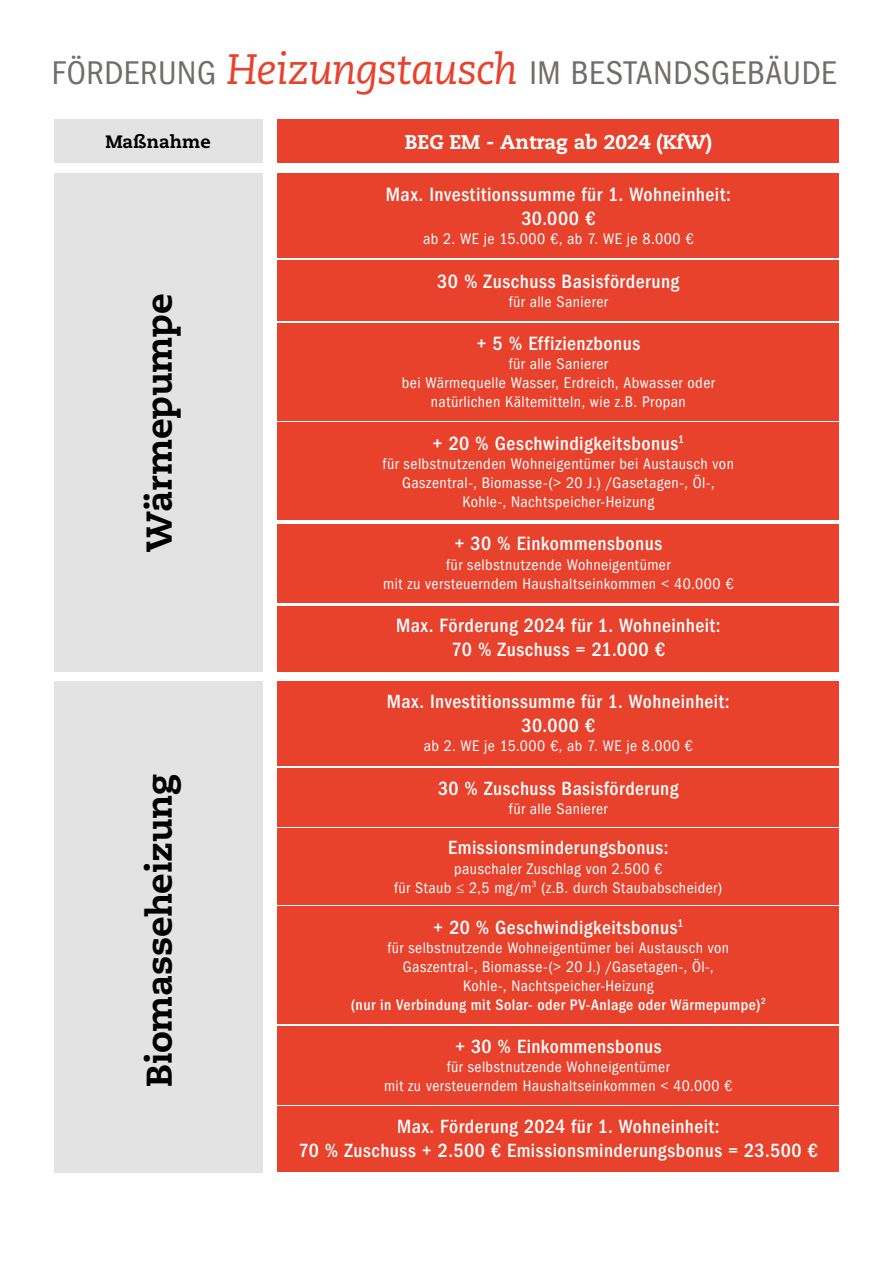
<style>
.page{position:relative;width:893px;height:1263px;background:#fff}
.page>*{position:absolute;margin:0;border:0;box-sizing:border-box;transform-origin:0 0}
.t1{font:800 35.85px "Caecilia LT Pro 85";letter-spacing:-.015em;color:#000}
.t2{font:800 35.7px "Caecilia LT Pro 85";letter-spacing:-.01em;color:#000}
.t3{font:condensed 34.05px "Franklin Gothic LT Pro";letter-spacing:.02em;color:#706d6b}
.t4{font:500 condensed 19.95px/24px "Franklin Gothic LT Pro";letter-spacing:.025em;color:#fff;text-align:center}
.t5{font:500 condensed 19.8px/23.9px "Franklin Gothic LT Pro";letter-spacing:.025em;color:#fff;text-align:center}
.t6{font:800 19.8px "Caecilia LT Pro 85";color:#fff}
.t7{font:800 18px "Caecilia LT Pro 85";color:#000}
.t8{font:condensed 15.9px/19.2px "Franklin Gothic LT Pro";letter-spacing:.03em;color:#fff;text-align:center}
.s1{font-family:"Caecilia LT Pro 56";font-style:italic;font-stretch:normal;font-size:42.6px;color:#e8412c}
.s2{font-weight:500}
</style>
<div class="page">
<div style="left:54px;top:119px;width:208px;height:44px;background:#e3e3e3"></div>
<div style="left:54px;top:173px;width:208px;height:498px;background:#e3e3e3"></div>
<div style="left:278px;top:119px;width:561px;height:44px;background:#e8412c"></div>
<div style="left:278px;top:173px;width:561px;height:85px;background:#e8412c"></div>
<div style="left:278px;top:260px;width:561px;height:61px;background:#e8412c"></div>
<div style="left:278px;top:323px;width:561px;height:97px;background:#e8412c"></div>
<div style="left:278px;top:422px;width:561px;height:98px;background:#e8412c"></div>
<div style="left:278px;top:524px;width:561px;height:78px;background:#e8412c"></div>
<div style="left:278px;top:605px;width:561px;height:66px;background:#e8412c"></div>
<div style="left:54px;top:681px;width:208px;height:491px;background:#e3e3e3"></div>
<div style="left:278px;top:681px;width:561px;height:84px;background:#e8412c"></div>
<div style="left:278px;top:768px;width:561px;height:58px;background:#e8412c"></div>
<div style="left:278px;top:906px;width:561px;height:118px;background:#e8412c"></div>
<div style="left:278px;top:1107px;width:561px;height:65px;background:#e8412c"></div>
<div style="left:278px;top:1026px;width:561px;height:79px;background:#e8412c"></div>
<div style="left:278px;top:829px;width:561px;height:76px;background:#e8412c"></div>
<h3 class="t3" style="left:52px;top:54px;width:786px">FÖRDERUNG <span class="s1">Heizungstausch</span> IM BESTANDSGEBÄUDE</h3>
<p class="t7" style="left:105px;top:129px;width:107px">Maßnahme</p>
<p class="t6" style="left:405px;top:129px;width:309px">BEG EM - Antrag ab 2024 (KfW)</p>
<p class="t4" style="left:386px;top:182px;width:346px">Max. Investitionssumme für 1. Wohneinheit:<br>30.000 €</p>
<p class="t8" style="left:423px;top:229px;width:272px">ab 2. WE je 15.000 €, ab 7. WE je 8.000 €</p>
<p class="t4" style="left:437px;top:269px;width:244px">30 % Zuschuss Basisförderung</p>
<p class="t8" style="left:509px;top:292px;width:101px">für alle Sanierer</p>
<p class="t4" style="left:476px;top:331px;width:165px">+ 5 % Effizienzbonus</p>
<p class="t8" style="left:402px;top:354px;width:315px">für alle Sanierer<br>bei Wärmequelle Wasser, Erdreich, Abwasser oder natürlichen Kältemitteln, wie z.B. Propan</p>
<p class="t4" style="left:432px;top:431px;width:253px">+ 20 % Geschwindigkeitsbonus<sup>1</sup></p>
<p class="t8" style="left:383px;top:454px;width:353px">für selbstnutzenden Wohneigentümer bei Austausch von<br>Gaszentral-, Biomasse-(&gt; 20 J.) /Gasetagen-, Öl-,<br>Kohle-, Nachtspeicher-Heizung</p>
<p class="t4" style="left:454px;top:532px;width:209px">+ 30 % Einkommensbonus</p>
<p class="t8" style="left:383px;top:555px;width:352px">für selbstnutzende Wohneigentümer<br>mit zu versteuerndem Haushaltseinkommen &lt; 40.000 €</p>
<p class="t4" style="left:396px;top:614px;width:326px">Max. Förderung 2024 für 1. Wohneinheit:<br>70 % Zuschuss = 21.000 €</p>
<h1 class="t1" style="left:134px;top:552px;width:260px;rotate:-90deg">Wärmepumpe</h1>
<h2 class="t2" style="left:134px;top:1087px;width:314px;rotate:-90deg">Biomasseheizung</h2>
<p class="t5" style="left:387px;top:690px;width:344px">Max. Investitionssumme für 1. Wohneinheit:<br>30.000 €</p>
<p class="t8" style="left:424px;top:736px;width:270px">ab 2. WE je 15.000 €, ab 7. WE je 8.000 €</p>
<p class="t5" style="left:438px;top:777px;width:242px">30 % Zuschuss Basisförderung</p>
<p class="t8" style="left:509px;top:799px;width:100px">für alle Sanierer</p>
<p class="t5" style="left:448px;top:836px;width:222px">Emissionsminderungsbonus:</p>
<p class="t8" style="left:394px;top:859px;width:330px">pauschaler Zuschlag von 2.500 €<br>für Staub ≤ 2,5 mg/m<sup>3</sup> (z.B. durch Staubabscheider)</p>
<p class="t5" style="left:433px;top:915px;width:252px">+ 20 % Geschwindigkeitsbonus<sup>1</sup></p>
<p class="t8" style="left:351px;top:938px;width:416px">für selbstnutzende Wohneigentümer bei Austausch von Gaszentral-, Biomasse-(&gt; 20 J.) /Gasetagen-, Öl-,<br>Kohle-, Nachtspeicher-Heizung<br><span class="s2">(nur in Verbindung mit Solar- oder PV-Anlage oder Wärmepumpe)</span><sup>2</sup></p>
<p class="t5" style="left:455px;top:1035px;width:208px">+ 30 % Einkommensbonus</p>
<p class="t8" style="left:384px;top:1057px;width:350px">für selbstnutzende Wohneigentümer<br>mit zu versteuerndem Haushaltseinkommen &lt; 40.000 €</p>
<p class="t5" style="left:299px;top:1115px;width:520px">Max. Förderung 2024 für 1. Wohneinheit:<br>70 % Zuschuss + 2.500 € Emissionsminderungsbonus = 23.500 €</p>
</div>
